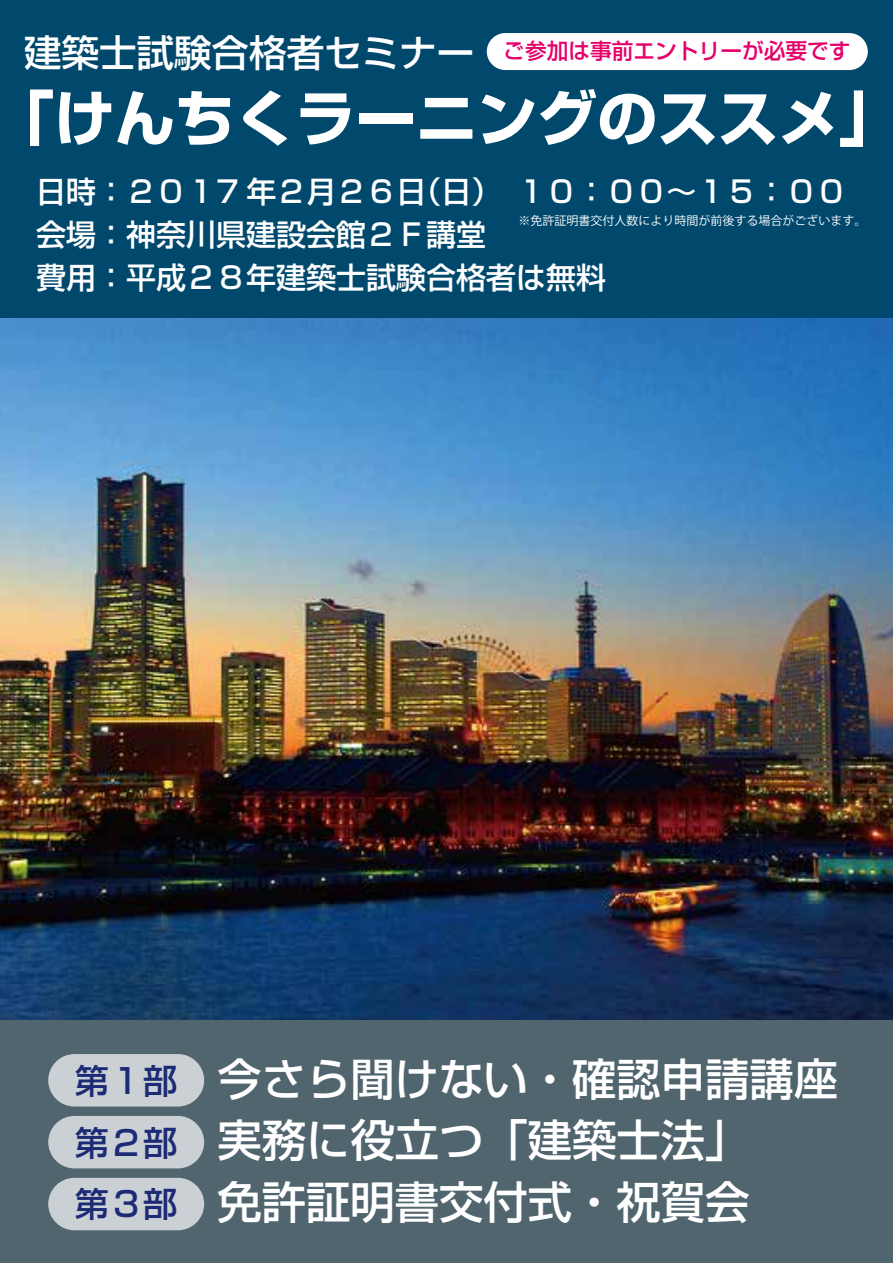
<style>
.page{position:relative;width:893px;height:1263px;background:#fff}
.page>*{position:absolute;margin:0;border:0;box-sizing:border-box;transform-origin:0 0}
.t1{font:700 60.3px "Shin Go Pro";color:#fff}
.t2{font:500 44.4px/61.2px "Shin Go Pro";color:#fff}
.t3{font:500 37.5px "Shin Go Pro";color:#fff}
.t4{font:500 34.2px "Shin Go Pro";color:#1d2a75}
.t5{font:500 30px/42.6px "Shin Go Pro";color:#fff}
.t6{font:500 21.75px "Shin Go Pro";color:#e5006a}
.t7{font:12px "Koz Go Pro";color:#fff}
</style>
<div class="page">
<img style="left:0;top:317px;width:893px;height:703px">
<div style="left:0;top:0;width:893px;height:317px;background:#00496d"></div>
<div style="left:0;top:1020px;width:893px;height:243px;background:#51656f"></div>
<div style="left:48px;top:1054px;width:156px;height:52px;background:#cad0d3;border-radius:26px"></div>
<div style="left:487px;top:33px;width:381px;height:37px;background:#fff;border-radius:18px"></div>
<div style="left:48px;top:1178px;width:156px;height:52px;background:#cad0d3;border-radius:26px"></div>
<div style="left:48px;top:1116px;width:156px;height:52px;background:#cad0d3;border-radius:26px"></div>
<p class="t3" style="left:24px;top:22px;width:452px">建築士試験合格者セミナー</p>
<h1 class="t1" style="left:-6px;top:70px;width:906px">「けんちくラーニングのススメ」</h1>
<p class="t5" style="left:36px;top:167px;width:812px">日時：２０１7 年２月２６日（日）　１０：００～１５：００会場：神奈川県建設会館２Ｆ講堂<br>費用：平成２８年建築士試験合格者は無料</p>
<p class="t6" style="left:503px;top:33px;width:349px">ご参加は事前エントリーが必要です</p>
<p class="t7" style="left:518px;top:213px;width:349px">※免許証明書交付人数により時間が前後する場合がございます。</p>
<p class="t4" style="left:75px;top:1052px;width:104px">第１部</p>
<p class="t4" style="left:75px;top:1114px;width:104px">第２部</p>
<p class="t4" style="left:75px;top:1176px;width:104px">第３部</p>
<h2 class="t2" style="left:218px;top:1043px;width:622px">今さら聞けない・確認申請講座実務に役立つ「建築士法」<br>免許証明書交付式・祝賀会</h2>
</div>
